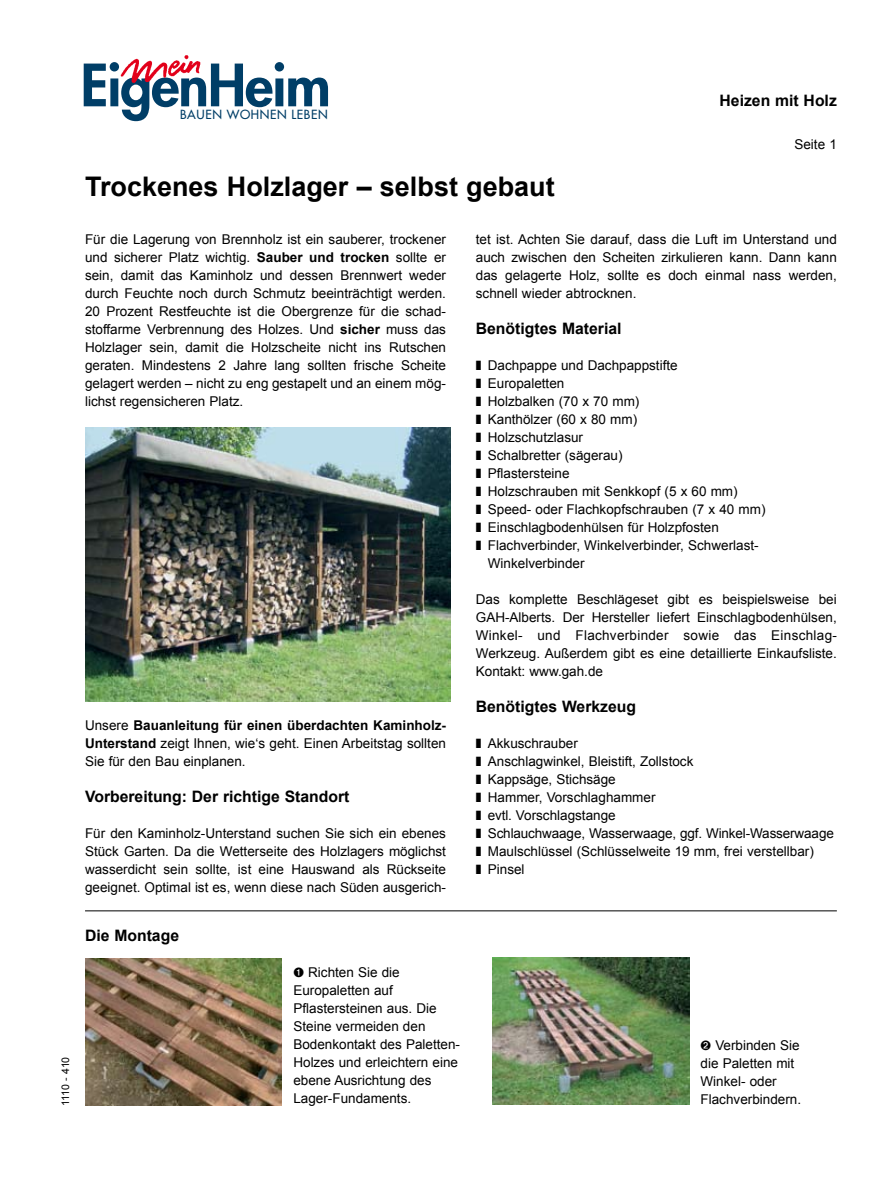
<style>
.page{position:relative;width:893px;height:1191px;background:#fff}
.page>*{position:absolute;margin:0;border:0;box-sizing:border-box;transform-origin:0 0}
.t1{font:800 56.7px "Futura";letter-spacing:-.02em;color:#003e67}
.t2{font:700 27px "Arial";color:#000}
.t3{font:700 15.75px "Arial";color:#000}
.t4{font:13.5px/18px "Arial";color:#000;text-align:justify}
.t5{font:12.3px "Futura";letter-spacing:.05em;color:#003e67}
.t6{font:10.5px "Arial";color:#000}
.s1{font-weight:700}
</style>
<div class="page">
<img style="left:85px;top:427px;width:366px;height:274px">
<img style="left:493px;top:957px;width:196px;height:147px">
<img style="left:85px;top:958px;width:196px;height:148px">
<hr style="left:85px;top:910px;width:752px;height:1px;background:#000">
<img style="left:120px;top:55px;width:81px;height:28px">
<p class="t6" style="left:60px;top:1106px;width:51px;rotate:-90deg">1110 - 410</p>
<h1 class="t1" style="left:81px;top:47px;width:252px">EigenHeim</h1>
<p class="t5" style="left:180px;top:107px;width:149px">BAUEN WOHNEN LEBEN</p>
<p class="t3" style="left:720px;top:92px;width:119px">Heizen mit Holz</p>
<p class="t4" style="left:794px;top:135px;width:44px">Seite 1</p>
<h2 class="t2" style="left:85px;top:171px;width:471px">Trockenes Holzlager – selbst gebaut</h2>
<p class="t4" style="left:85px;top:230px;width:362px">Für die Lagerung von Brennholz ist ein sauberer, trockener und sicherer Platz wichtig. <span class="s1">Sauber und trocken</span> sollte er sein, damit das Kaminholz und dessen Brennwert weder durch Feuchte noch durch Schmutz beeinträchtigt werden.<br>20 Prozent Restfeuchte ist die Obergrenze für die schad&shy;stoffarme Verbrennung des Holzes. Und <span class="s1">sicher</span> muss das Holzlager sein, damit die Holzscheite nicht ins Rutschen geraten. Mindestens 2 Jahre lang sollten frische Scheite gelagert werden – nicht zu eng gestapelt und an einem mög&shy;lichst regensicheren Platz.</p>
<p class="t4" style="left:476px;top:230px;width:362px">tet ist. Achten Sie darauf, dass die Luft im Unterstand und auch zwischen den Scheiten zirkulieren kann. Dann kann das gelagerte Holz, sollte es doch einmal nass werden, schnell wieder abtrocknen.</p>
<p class="t3" style="left:476px;top:319px;width:147px">Benötigtes Material</p>
<p class="t4" style="left:476px;top:356px;width:203px">❚ Dachpappe und Dachpappstifte</p>
<p class="t4" style="left:476px;top:374px;width:90px">❚ Europaletten</p>
<p class="t4" style="left:476px;top:392px;width:165px">❚ Holzbalken (70 x 70 mm)</p>
<p class="t4" style="left:476px;top:410px;width:163px">❚ Kanthölzer (60 x 80 mm)</p>
<p class="t4" style="left:476px;top:428px;width:109px">❚ Holzschutzlasur</p>
<p class="t4" style="left:476px;top:446px;width:148px">❚ Schalbretter (sägerau)</p>
<p class="t4" style="left:476px;top:464px;width:95px">❚ Pflastersteine</p>
<p class="t4" style="left:476px;top:482px;width:263px">❚ Holzschrauben mit Senkkopf (5 x 60 mm)</p>
<p class="t4" style="left:476px;top:500px;width:291px">❚ Speed- oder Flachkopfschrauben (7 x 40 mm)</p>
<p class="t4" style="left:476px;top:518px;width:245px">❚ Einschlagbodenhülsen für Holzpfosten</p>
<p class="t4" style="left:476px;top:536px;width:284px">❚ Flachverbinder, Winkelverbinder, Schwerlast-</p>
<p class="t4" style="left:488px;top:554px;width:98px">Winkelverbinder</p>
<p class="t4" style="left:476px;top:590px;width:363px">Das komplette Beschlägeset gibt es beispielsweise bei GAH-Alberts. Der Hersteller liefert Einschlagbodenhülsen, Winkel- und Flachverbinder sowie das Einschlag-Werkzeug. Außerdem gibt es eine detaillierte Einkaufsliste.<br>Kontakt: www.gah.de</p>
<p class="t3" style="left:476px;top:697px;width:162px">Benötigtes Werkzeug</p>
<p class="t4" style="left:476px;top:734px;width:360px;text-align:left">❚ Akkuschrauber<br>❚ Anschlagwinkel, Bleistift, Zollstock<br>❚ Kappsäge, Stichsäge<br>❚ Hammer, Vorschlaghammer<br>❚ evtl. Vorschlagstange<br>❚ Schlauchwaage, Wasserwaage, ggf. Winkel-Wasserwaage ❚ Maulschlüssel (Schlüsselweite 19 mm, frei verstellbar)<br>❚ Pinsel</p>
<p class="t4" style="left:85px;top:716px;width:363px">Unsere <span class="s1">Bauanleitung für einen überdachten Kaminholz-Unterstand</span> zeigt Ihnen, wie‘s geht. Einen Arbeitstag sollten Sie für den Bau einplanen.</p>
<p class="t3" style="left:85px;top:787px;width:266px">Vorbereitung: Der richtige Standort</p>
<p class="t4" style="left:85px;top:824px;width:363px">Für den Kaminholz-Unterstand suchen Sie sich ein ebenes Stück Garten. Da die Wetterseite des Holzlagers möglichst wasserdicht sein sollte, ist eine Hauswand als Rückseite geeignet. Optimal ist es, wenn diese nach Süden ausgerich-</p>
<p class="t3" style="left:85px;top:926px;width:96px">Die Montage</p>
<p class="t4" style="left:293px;top:963px;width:168px;text-align:left">➊ Richten Sie die<br>Europaletten auf<br>Pflastersteinen aus. Die<br>Steine vermeiden den<br>Bodenkontakt des Paletten-<br>Holzes und erleichtern eine ebene Ausrichtung des<br>Lager-Fundaments.</p>
<p class="t4" style="left:701px;top:1036px;width:102px;text-align:left">➋ Verbinden Sie die Paletten mit<br>Winkel- oder<br>Flachverbindern.</p>
</div>
